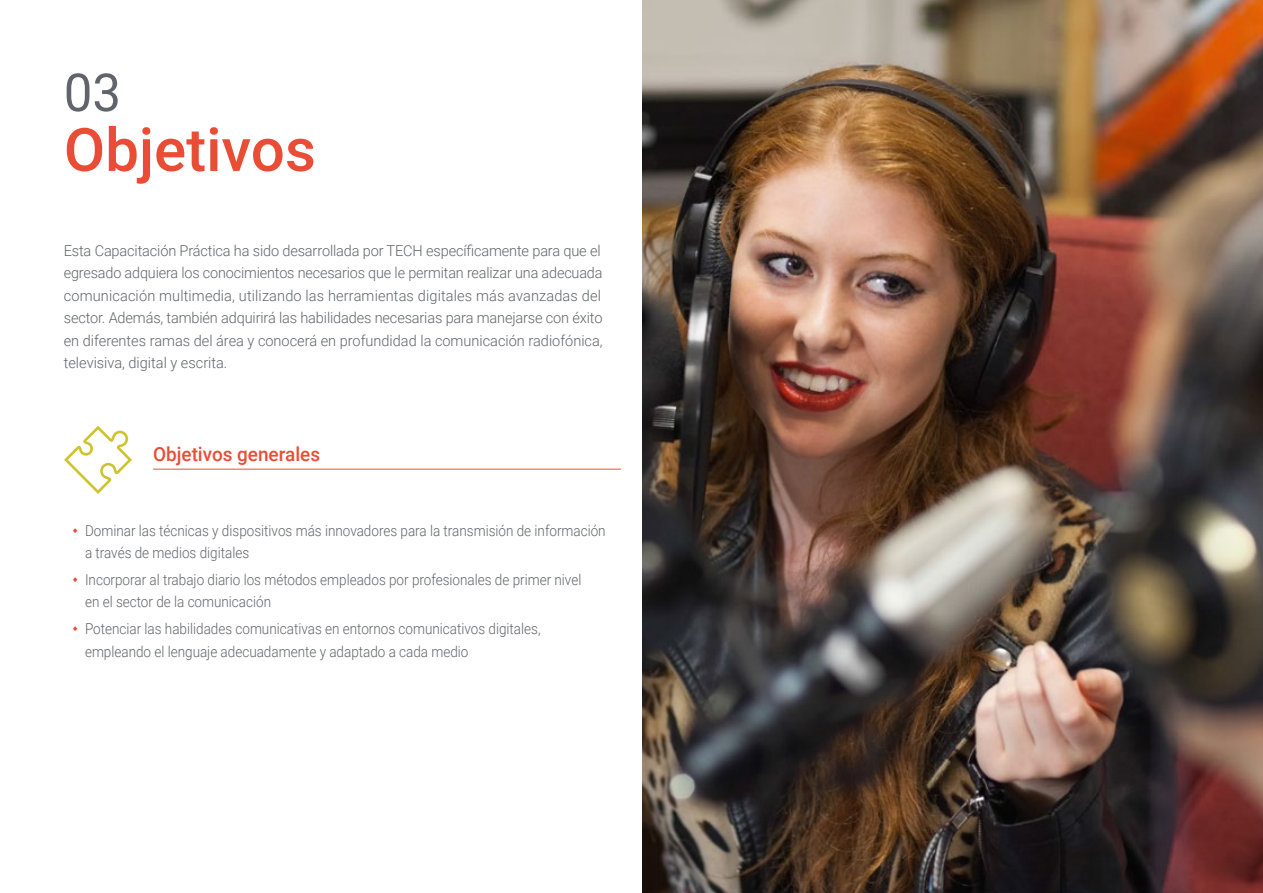
<style>
.page{position:relative;width:1263px;height:893px;background:#fff}
.page>*{position:absolute;margin:0;border:0;box-sizing:border-box;transform-origin:0 0}
.t1{font:500 60px "Roboto";color:#e94d35}
.t2{font:52.5px "Roboto";color:#61646a}
.t3{font:500 19.5px "Roboto";color:#e94d35}
.t4{font:300 15px/22.5px "Roboto";color:#61646a}
.t5{font:300 15px/22.5px "Roboto";color:#61646a;scale:.9 1}
</style>
<div class="page">
<svg style="left:64px;top:426px;width:68px;height:68px"></svg>
<img style="left:642px;top:0;width:621px;height:893px">
<hr style="left:153px;top:469px;width:468px;height:1px;background:#e94d35">
<h2 class="t2" style="left:64px;top:56px;width:59px">03</h2>
<h1 class="t1" style="left:64px;top:108px;width:254px">Objetivos</h1>
<p class="t4" style="left:64px;top:239px;width:540px">Esta Capacitación Práctica ha sido desarrollada por TECH específicamente para que el egresado adquiera los conocimientos necesarios que le permitan realizar una adecuada comunicación multimedia, utilizando las herramientas digitales más avanzadas del sector. Además, también adquirirá las habilidades necesarias para manejarse con éxito en diferentes ramas del área y conocerá en profundidad la comunicación radiofónica, televisiva, digital y escrita.</p>
<h3 class="t3" style="left:153px;top:440px;width:169px">Objetivos generales</h3>
<p class="t5" style="left:85px;top:518px;width:580px">Dominar las técnicas y dispositivos más innovadores para la transmisión de información a través de medios digitales</p>
<p class="t5" style="left:85px;top:568px;width:553px">Incorporar al trabajo diario los métodos empleados por profesionales de primer nivel en el sector de la comunicación</p>
<p class="t5" style="left:85px;top:617px;width:508px">Potenciar las habilidades comunicativas en entornos comunicativos digitales, empleando el lenguaje adecuadamente y adaptado a cada medio</p>
</div>
